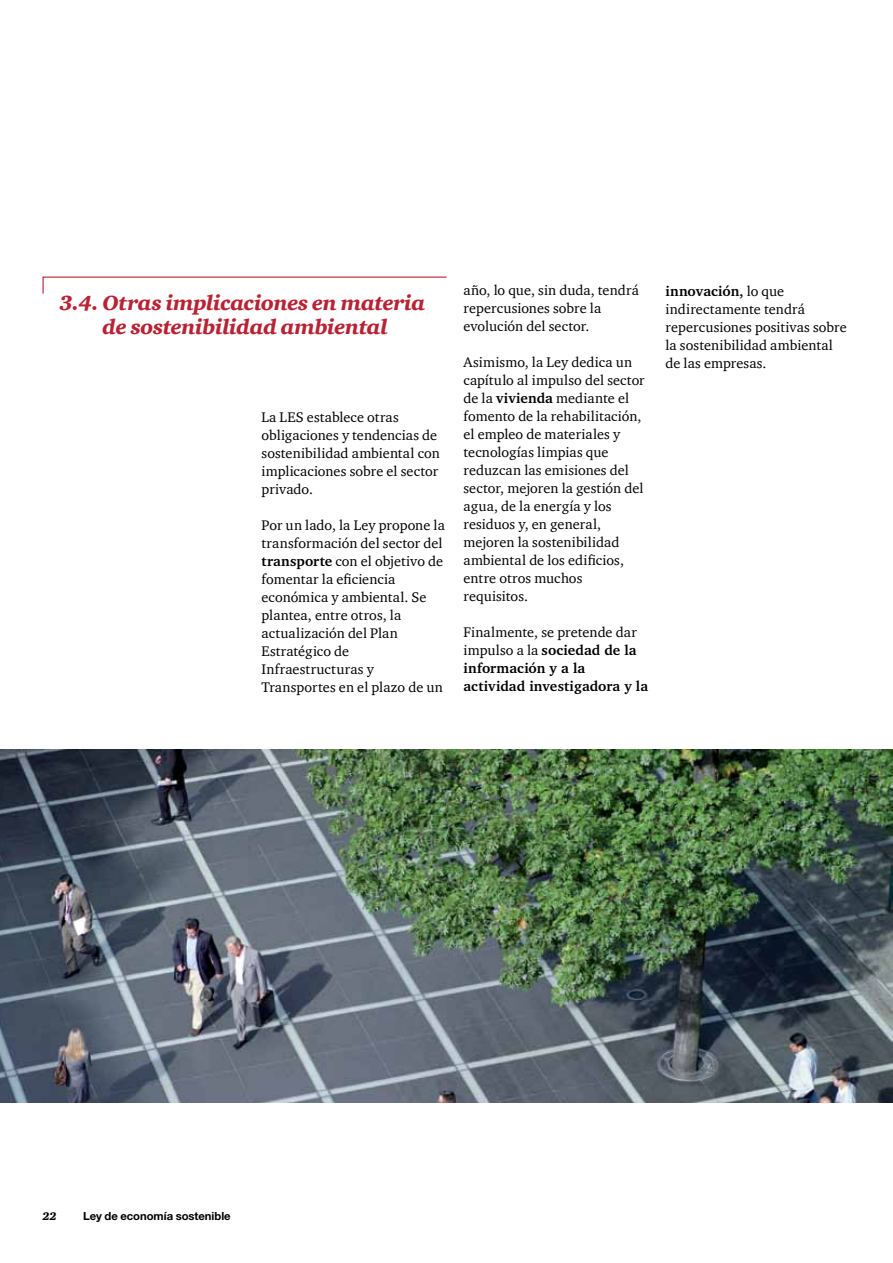
<style>
.page{position:relative;width:893px;height:1263px;background:#fff}
.page>*{position:absolute;margin:0;border:0;box-sizing:border-box;transform-origin:0 0}
.t1{font:italic 900 21px/24px "ITC Charter Com";letter-spacing:-.015em;color:#b82234;text-align:center}
.t2{font:14.25px/18px "ITC Charter Com";letter-spacing:.005em;color:#000}
.t3{font:700 14.25px/18px "Charter IT Cby BT";letter-spacing:.005em;color:#000}
.t4{font:700 11.25px "Helvetica Neue LT Std";color:#000}
.t5{font:italic 900 11.25px "ITC Charter Com";color:#000}
.s1{font-family:"Charter IT Cby BT";font-weight:700}
.s2{font-family:"ITC Charter Com";font-weight:400}
</style>
<div class="page">
<svg style="left:42px;top:276px;width:405px;height:18px"></svg>
<img style="left:0;top:749px;width:893px;height:354px">
<h1 class="t1" style="left:60px;top:291px;width:367px">3.4. Otras implicaciones en materia de sostenibilidad ambiental</h1>
<p class="t2" style="left:261px;top:407px;width:180px">La LES establece otras obligaciones y tendencias de sostenibilidad ambiental con implicaciones sobre el sector privado.</p>
<p class="t2" style="left:261px;top:515px;width:185px">Por un lado, la Ley propone la transformación del sector del <span class="s1">transporte</span> con el objetivo de fomentar la eficiencia económica y ambiental. Se plantea, entre otros, la actualización del Plan<br>Estratégico de<br>Infraestructuras y<br>Transportes en el plazo de un</p>
<p class="t2" style="left:463px;top:281px;width:177px">año, lo que, sin duda, tendrá repercusiones sobre la evolución del sector.</p>
<p class="t2" style="left:463px;top:353px;width:183px">Asimismo, la Ley dedica un capítulo al impulso del sector de la <span class="s1">vivienda</span> mediante el fomento de la rehabilitación, el empleo de materiales y tecnologías limpias que reduzcan las emisiones del sector, mejoren la gestión del agua, de la energía y los residuos y, en general, mejoren la sostenibilidad ambiental de los edificios, entre otros muchos requisitos.</p>
<p class="t2" style="left:463px;top:623px;width:175px">Finalmente, se pretende dar</p>
<p class="t3" style="left:463px;top:641px;width:186px"><span class="s2">impulso a la</span> sociedad de la información y a la actividad investigadora y la</p>
<p class="t3" style="left:665px;top:282px;width:120px">innovación, <span class="s2">lo que</span></p>
<p class="t2" style="left:665px;top:300px;width:183px">indirectamente tendrá repercusiones positivas sobre la sostenibilidad ambiental de las empresas.</p>
<p class="t5" style="left:43px;top:1210px;width:16px">22</p>
<p class="t4" style="left:83px;top:1209px;width:149px">Ley de economía sostenible</p>
</div>
